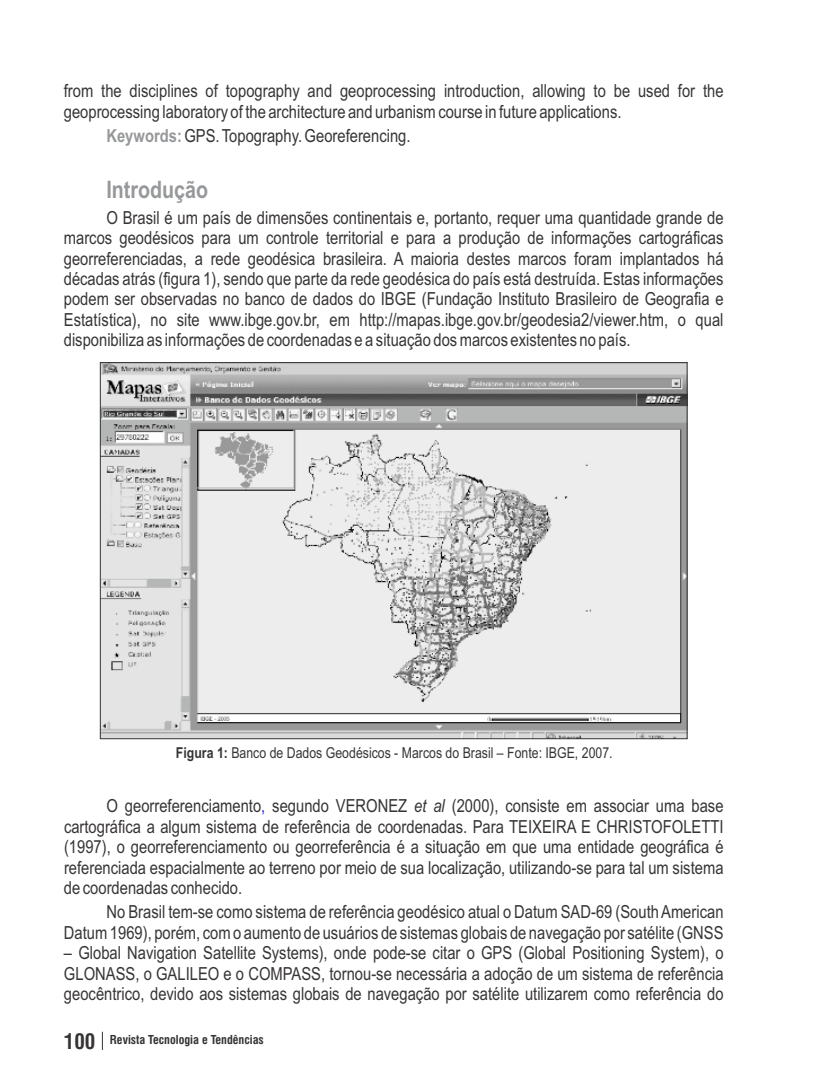
<style>
.page{position:relative;width:830px;height:1085px;background:#fff}
.page>*{position:absolute;margin:0;border:0;box-sizing:border-box;transform-origin:0 0}
.t1{font:700 24px "Arial Narrow";color:#96989a}
.t2{font:18px/20.4px "Arial Narrow";color:#373435;text-align:justify}
.t3{font:15px "Arial Narrow";color:#373435}
.t4{font:700 condensed 12px "Swiss 721 BT";color:#373435}
.s1{font-weight:700;color:#96989a}
.s2{font-weight:700}
.s3{color:#2323dc}
.s4{font-style:italic}
.s5{font-size:21px}
</style>
<div class="page">
<img style="left:102px;top:364px;width:583px;height:372px">
<svg style="left:102px;top:1031px;width:1px;height:18px"></svg>
<p class="t2" style="left:64px;top:82px;width:661px">from the disciplines of topography and geoprocessing introduction, allowing to be used for the geoprocessing laboratory of the architecture and urbanism course in future applications.</p>
<p class="t2" style="left:106px;top:127px;width:305px"><span class="s1">Keywords:</span> GPS. Topography. Georeferencing.</p>
<h1 class="t1" style="left:106px;top:180px;width:103px">Introdução</h1>
<p class="t2" style="left:64px;top:209px;width:661px;text-indent:43px">O Brasil é um país de dimensões continentais e, portanto, requer uma quantidade grande de marcos geodésicos para um controle territorial e para a produção de informações cartográficas georreferenciadas, a rede geodésica brasileira. A maioria destes marcos foram implantados há décadas atrás (figura 1), sendo que parte da rede geodésica do país está destruída. Estas informações podem ser observadas no banco de dados do IBGE (Fundação Instituto Brasileiro de Geografia e Estatística), no site www.ibge.gov.br, em http://mapas.ibge.gov.br/geodesia2/viewer.htm, o qual disponibiliza as informações de coordenadas e a situação dos marcos existentes no país.</p>
<p class="t3" style="left:176px;top:747px;width:438px"><span class="s2">Figura 1:</span> Banco de Dados Geodésicos - Marcos do Brasil – Fonte: IBGE, 2007.</p>
<p class="t2" style="left:64px;top:797px;width:660px;text-indent:43px">O georreferenciamento<span class="s3">,</span> segundo VERONEZ <span class="s4">et al</span> (2000), consiste em associar uma base cartográfica a algum sistema de referência de coordenadas. Para TEIXEIRA E CHRISTOFOLETTI (1997), o georreferenciamento ou georreferência é a situação em que uma entidade geográfica é referenciada espacialmente ao terreno por meio de sua localização, utilizando-se para tal um sistema de coordenadas conhecido.</p>
<p class="t2" style="left:64px;top:903px;width:660px;text-align:right">No Brasil tem-se como sistema de referência geodésico atual o Datum SAD-69 (South American<br>Datum 1969), porém, com o aumento de usuários de sistemas globais de navegação por satélite (GNSS</p>
<p class="t2" style="left:64px;top:944px;width:660px">– Global Navigation Satellite Systems), onde pode-se citar o GPS (Global Positioning System), o GLONASS, o GALILEO e o COMPASS, tornou-se necessária a adoção de um sistema de referência geocêntrico, devido aos sistemas globais de navegação por satélite utilizarem como referência do</p>
<p class="t4" style="left:64px;top:1034px;width:201px"><span class="s5">100</span> Revista Tecnologia e Tendências</p>
</div>
